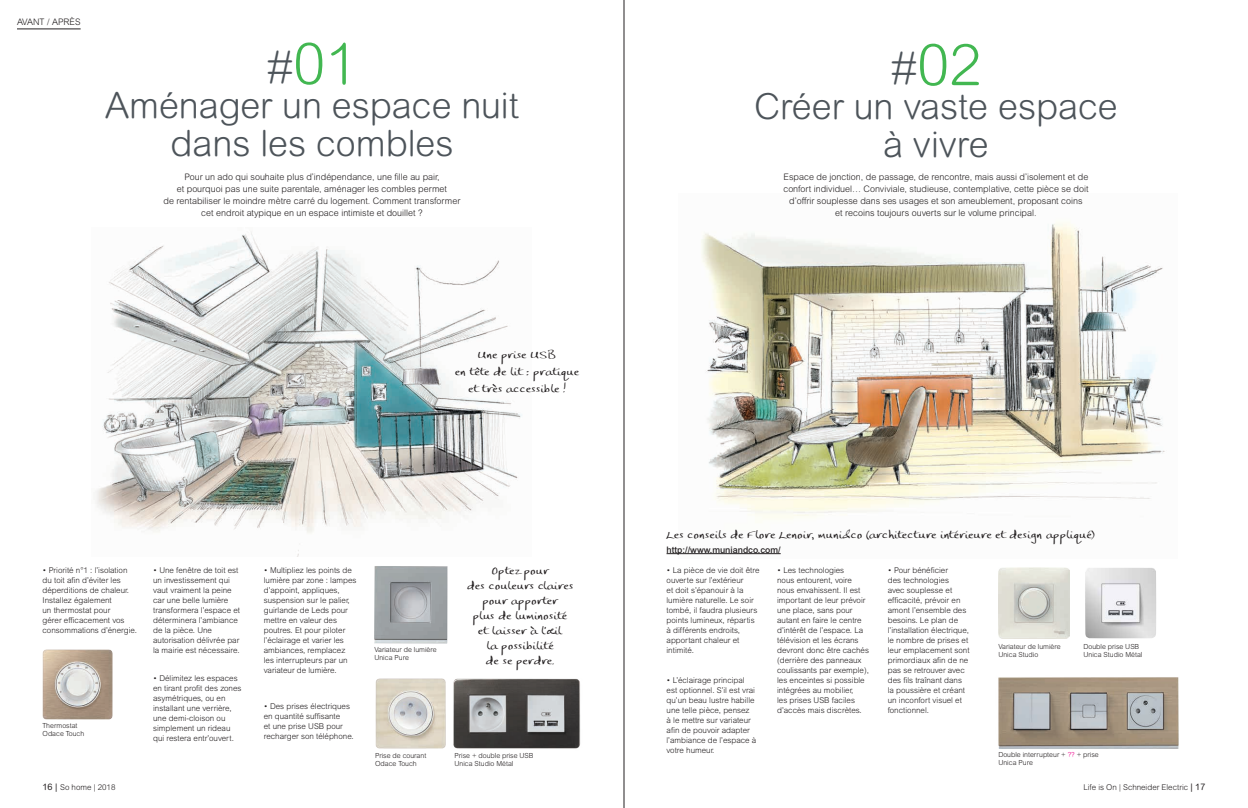
<style>
.page{position:relative;width:1248px;height:808px;background:#fff}
.page>*{position:absolute;margin:0;border:0;box-sizing:border-box;transform-origin:0 0}
.t1{font:300 58px "Arial Rounded MT Pro";color:#42b751}
.t2{font:300 36px/38px "Arial Rounded MT Pro";color:#4d545a;text-align:center}
.t3{font:16px/15px "JP Hand Straight";color:#231f20;text-align:center}
.t4{font:300 9px/12px "Arial Rounded MT Pro";color:#231f20;text-align:center}
.t5{font:500 9px "Arial MT Std";color:#231f20}
.t6{font:300 9px "Arial MT Std";color:#231f20}
.t7{font:300 8px/10px "Arial MT Std";color:#231f20}
.t8{font:300 8px "Arial Rounded MT Pro";color:#231f20}
.t9{font:300 7px/8px "Arial Rounded MT Pro";color:#231f20}
.s1{font-size:48px;color:#4d545a}
.s2{color:#ed028c}
.s3{font-weight:400;font-size:9px}
</style>
<div class="page">
<img style="left:95px;top:232px;width:427px;height:325px">
<img style="left:678px;top:222px;width:487px;height:333px">
<img style="left:998px;top:677px;width:181px;height:71px">
<img style="left:1085px;top:568px;width:70px;height:70px">
<img style="left:998px;top:568px;width:71px;height:71px">
<img style="left:374px;top:566px;width:73px;height:77px">
<img style="left:42px;top:649px;width:71px;height:70px">
<img style="left:375px;top:678px;width:71px;height:70px">
<img style="left:453px;top:678px;width:128px;height:71px">
<hr style="left:17px;top:29px;width:64px;height:1px;background:#231f20">
<hr style="left:666px;top:553px;width:114px;height:1px;background:#231f20">
<hr style="left:623px;top:0;width:1px;height:808px;background:#231f20">
<p class="t6" style="left:17px;top:16px;width:65px">AVANT / APRÈS</p>
<h1 class="t1" style="left:267px;top:30px;width:92px"><span class="s1">#</span>01</h1>
<h1 class="t1" style="left:890px;top:31px;width:92px"><span class="s1">#</span>02</h1>
<h2 class="t2" style="left:105px;top:87px;width:415px">Aménager un espace nuit dans les combles</h2>
<h2 class="t2" style="left:754px;top:89px;width:365px">Créer un vaste espace à vivre</h2>
<p class="t4" style="left:164px;top:171px;width:298px">Pour un ado qui souhaite plus d’indépendance, une fille au pair,<br>et pourquoi pas une suite parentale, aménager les combles permet<br>de rentabiliser le moindre mètre carré du logement. Comment transformer cet endroit atypique en un espace intimiste et douillet ?</p>
<p class="t4" style="left:783px;top:171px;width:307px">Espace de jonction, de passage, de rencontre, mais aussi d’isolement et de confort individuel… Conviviale, studieuse, contemplative, cette pièce se doit d’offrir souplesse dans ses usages et son ameublement, proposant coins<br>et recoins toujours ouverts sur le volume principal.</p>
<h3 class="t3" style="left:455px;top:347px;width:126px;line-height:17px">Une prise USB<br>en tête de lit : pratique et très accessible !</h3>
<h3 class="t3" style="left:666px;top:527px;width:429px">Les conseils de Flore Lenoir, muni&amp;co (architecture intérieure et design appliqué)</h3>
<p class="t5" style="left:666px;top:544px;width:116px">http://www.muniandco.com/</p>
<h3 class="t3" style="left:467px;top:564px;width:108px">Optez pour<br>des couleurs claires pour apporter<br>plus de luminosité et laisser à l’œil<br>la possibilité<br>de se perdre.</h3>
<p class="t7" style="left:43px;top:565px;width:96px">• Priorité n°1 : l’isolation du toit afin d’éviter les déperditions de chaleur.<br>Installez également<br>un thermostat pour<br>gérer efficacement vos consommations d’énergie.</p>
<p class="t7" style="left:666px;top:565px;width:94px">• La pièce de vie doit être ouverte sur l’extérieur<br>et doit s’épanouir à la lumière naturelle. Le soir tombé, il faudra plusieurs points lumineux, répartis à différents endroits, apportant chaleur et intimité.</p>
<p class="t7" style="left:777px;top:565px;width:93px">• Les technologies<br>nous entourent, voire nous envahissent. Il est important de leur prévoir une place, sans pour autant en faire le centre d’intérêt de l’espace. La télévision et les écrans devront donc être cachés (derrière des panneaux coulissants par exemple), les enceintes si possible intégrées au mobilier,<br>les prises USB faciles d’accès mais discrètes.</p>
<p class="t7" style="left:153px;top:565px;width:88px">• Une fenêtre de toit est un investissement qui vaut vraiment la peine car une belle lumière transformera l’espace et déterminera l’ambiance de la pièce. Une autorisation délivrée par la mairie est nécessaire.</p>
<p class="t7" style="left:264px;top:565px;width:94px">• Multipliez les points de lumière par zone : lampes d’appoint, appliques, suspension sur le palier, guirlande de Leds pour mettre en valeur des poutres. Et pour piloter l’éclairage et varier les ambiances, remplacez les interrupteurs par un variateur de lumière.</p>
<p class="t7" style="left:264px;top:701px;width:91px">• Des prises électriques en quantité suffisante<br>et une prise USB pour recharger son téléphone.</p>
<p class="t9" style="left:374px;top:645px;width:64px">Variateur de lumière<br>Unica Pure</p>
<p class="t7" style="left:153px;top:673px;width:90px">• Délimitez les espaces en tirant profit des zones asymétriques, ou en installant une verrière, une demi-cloison ou simplement un rideau qui restera entr’ouvert.</p>
<p class="t7" style="left:666px;top:675px;width:91px">• L’éclairage principal est optionnel. S’il est vrai qu’un beau lustre habille une telle pièce, pensez<br>à le mettre sur variateur afin de pouvoir adapter l’ambiance de l’espace à votre humeur.</p>
<p class="t9" style="left:43px;top:722px;width:43px">Thermostat<br>Odace Touch</p>
<p class="t9" style="left:375px;top:751px;width:53px">Prise de courant<br>Odace Touch</p>
<p class="t9" style="left:454px;top:751px;width:81px">Prise + double prise USB<br>Unica Studio Métal</p>
<p class="t7" style="left:887px;top:565px;width:83px">• Pour bénéficier<br>des technologies<br>avec souplesse et efficacité, prévoir en amont l’ensemble des besoins. Le plan de l’installation électrique, le nombre de prises et leur emplacement sont primordiaux afin de ne pas se retrouver avec des fils traînant dans la poussière et créant un inconfort visuel et fonctionnel.</p>
<p class="t9" style="left:998px;top:643px;width:64px">Variateur de lumière<br>Unica Studio</p>
<p class="t9" style="left:1083px;top:643px;width:60px">Double prise USB<br>Unica Studio Métal</p>
<p class="t9" style="left:998px;top:751px;width:102px">Double interrupteur + <span class="s2">??</span> + prise<br>Unica Pure</p>
<p class="t8" style="left:43px;top:783px;width:74px"><span class="s3">16 |</span> So home | 2018</p>
<p class="t8" style="left:1083px;top:783px;width:124px">Life is On | Schneider Electric <span class="s3">| 17</span></p>
</div>
